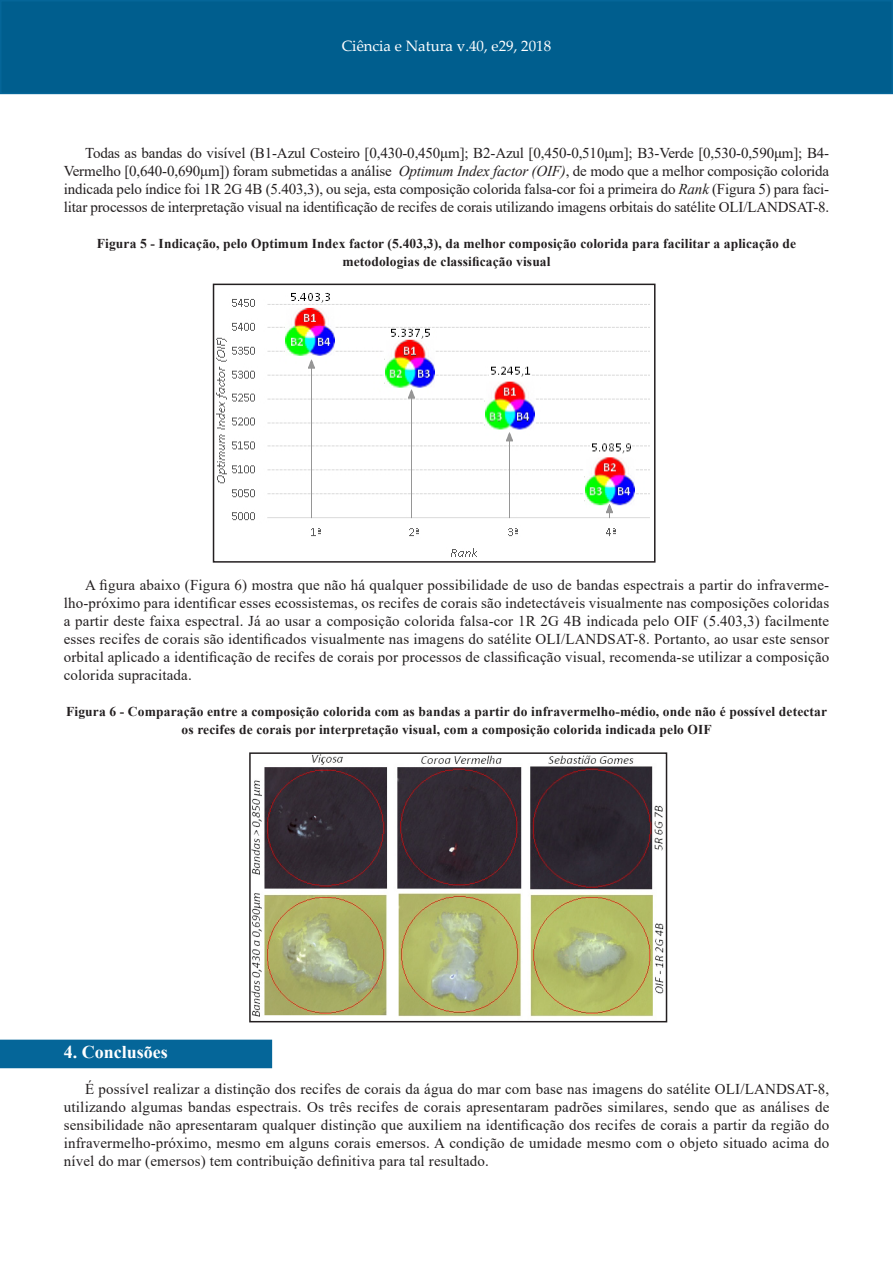
<style>
.page{position:relative;width:893px;height:1263px;background:#fff}
.page>*{position:absolute;margin:0;border:0;box-sizing:border-box;transform-origin:0 0}
._1_TItulo{font:700 18px "Times New Roman";color:#fff}
.TextoCORRIDO{font:15px/18px "Times New Roman";letter-spacing:.01em;color:#231f20;text-align:justify}
.t1{font:15px "Palatino Linotype";color:#fff}
.TITULO_DA_FIGURA{font:700 13.5px/18px "Times New Roman";letter-spacing:.01em;color:#231f20;text-align:center}
.s1{font-style:italic}
</style>
<div class="page">
<div style="left:0;top:0;width:893px;height:94px;background:#005e8e;border:2px solid #056699"></div>
<div style="left:0;top:1040px;width:271px;height:27px;background:#056699"></div>
<div style="left:0;top:1040px;width:272px;height:28px;border:2px solid #056699"></div>
<img style="left:216px;top:293px;width:434px;height:264px">
<div style="left:213px;top:284px;width:442px;height:279px;border:2px solid #231f20"></div>
<img style="left:252px;top:755px;width:412px;height:262px">
<div style="left:249px;top:752px;width:418px;height:270px;border:2px solid #231f20"></div>
<p class="t1" style="left:342px;top:35px;width:211px">Ciência e Natura v.40, e29, 2018</p>
<p class="TextoCORRIDO" style="left:64px;top:144px;width:767px;text-indent:21px">Todas as bandas do visível (B1-Azul Costeiro [0,430-0,450μm]; B2-Azul [0,450-0,510μm]; B3-Verde [0,530-0,590μm]; B4- Vermelho [0,640-0,690μm]) foram submetidas a análise <span class="s1">Optimum Index factor (OIF)</span>, de modo que a melhor composição colorida indicada pelo índice foi 1R 2G 4B (5.403,3), ou seja, esta composição colorida falsa-cor foi a primeira do <span class="s1">Rank</span> (Figura 5) para faci&shy;litar processos de interpretação visual na identificação de recifes de corais utilizando imagens orbitais do satélite OLI/LANDSAT-8.</p>
<p class="TITULO_DA_FIGURA" style="left:97px;top:234px;width:701px">Figura 5 - Indicação, pelo Optimum Index factor (5.403,3), da melhor composição colorida para facilitar a aplicação de metodologias de classificação visual</p>
<p class="TextoCORRIDO" style="left:64px;top:576px;width:767px;text-indent:21px">A figura abaixo (Figura 6) mostra que não há qualquer possibilidade de uso de bandas espectrais a partir do infraverme&shy;lho-próximo para identificar esses ecossistemas, os recifes de corais são indetectáveis visualmente nas composições coloridas a partir deste faixa espectral. Já ao usar a composição colorida falsa-cor 1R 2G 4B indicada pelo OIF (5.403,3) facilmente esses recifes de corais são identificados visualmente nas imagens do satélite OLI/LANDSAT-8. Portanto, ao usar este sensor orbital aplicado a identificação de recifes de corais por processos de classificação visual, recomenda-se utilizar a composição colorida supracitada.</p>
<p class="TITULO_DA_FIGURA" style="left:66px;top:702px;width:762px">Figura 6 - Comparação entre a composição colorida com as bandas a partir do infravermelho-médio, onde não é possível detectar os recifes de corais por interpretação visual, com a composição colorida indicada pelo OIF</p>
<p class="_1_TItulo" style="left:64px;top:1039px;width:106px">4. Conclusões</p>
<p class="TextoCORRIDO" style="left:64px;top:1080px;width:767px;text-indent:21px">É possível realizar a distinção dos recifes de corais da água do mar com base nas imagens do satélite OLI/LANDSAT-8, utilizando algumas bandas espectrais. Os três recifes de corais apresentaram padrões similares, sendo que as análises de sensibilidade não apresentaram qualquer distinção que auxiliem na identificação dos recifes de corais a partir da região do infravermelho-próximo, mesmo em alguns corais emersos. A condição de umidade mesmo com o objeto situado acima do nível do mar (emersos) tem contribuição definitiva para tal resultado.</p>
</div>
